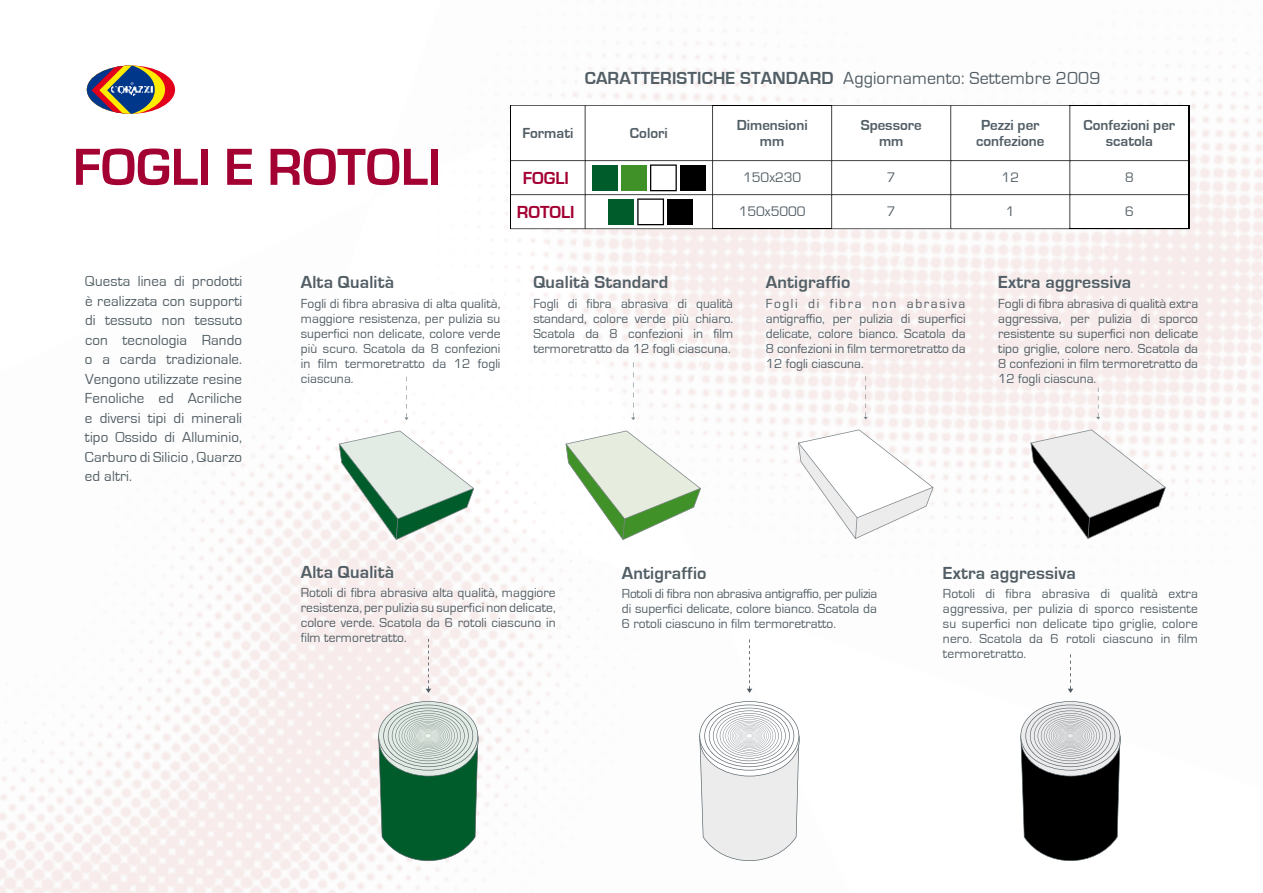
<style>
.page{position:relative;width:1263px;height:893px;background:#fff}
.page>*{position:absolute;margin:0;border:0;box-sizing:border-box;transform-origin:0 0}
.t1{font:700 54px "Eurostile";color:#a40133}
.t2{font:700 18px "Eurostile";letter-spacing:.01em;color:#525e65}
.t3{font:18px "Eurostile";letter-spacing:.01em;color:#525e65}
.t4{font:700 18px "Eurostile";color:#a40133}
.t5{font:15px/19.5px "Eurostile";letter-spacing:.01em;color:#525e65;text-align:justify}
.t6{font:700 15px/15.8px "Eurostile";color:#525e65;text-align:center}
.t7{font:14.25px "Eurostile";color:#525e65}
.t8{font:13.5px/15px "Eurostile";color:#525e65;text-align:justify}
.s1{font-weight:700}
</style>
<div class="page">
<img style="left:0;top:725px;width:67px;height:168px">
<img style="left:228px;top:852px;width:116px;height:41px">
<img style="left:458px;top:859px;width:88px;height:34px">
<img style="left:1099px;top:38px;width:163px;height:72px">
<img style="left:1072px;top:100px;width:40px;height:5px">
<img style="left:1115px;top:285px;width:148px;height:404px">
<img style="left:720px;top:100px;width:60px;height:4px">
<img style="left:1164px;top:453px;width:99px;height:236px">
<img style="left:1213px;top:621px;width:50px;height:68px">
<img style="left:661px;top:385px;width:19px;height:46px">
<img style="left:391px;top:172px;width:163px;height:378px">
<img style="left:285px;top:294px;width:108px;height:205px">
<img style="left:552px;top:344px;width:109px;height:103px">
<img style="left:552px;top:241px;width:56px;height:104px">
<img style="left:391px;top:172px;width:2px;height:122px">
<svg style="left:85px;top:64px;width:92px;height:52px"></svg>
<div style="left:87px;top:66px;width:88px;height:48px;background:#e2001a;border-radius:50%"></div>
<svg style="left:87px;top:66px;width:78px;height:48px"></svg>
<svg style="left:1030px;top:429px;width:136px;height:110px"></svg>
<svg style="left:565px;top:431px;width:136px;height:109px"></svg>
<svg style="left:339px;top:431px;width:135px;height:109px"></svg>
<svg style="left:798px;top:429px;width:135px;height:110px"></svg>
<svg style="left:1096px;top:388px;width:4px;height:32px"></svg>
<svg style="left:633px;top:362px;width:1px;height:35px"></svg>
<svg style="left:631px;top:403px;width:4px;height:17px"></svg>
<svg style="left:404px;top:377px;width:5px;height:43px"></svg>
<svg style="left:864px;top:376px;width:4px;height:44px"></svg>
<svg style="left:512px;top:106px;width:676px;height:90px"></svg>
<hr style="left:951px;top:106px;width:1px;height:54px;background:#000">
<hr style="left:950px;top:106px;width:1px;height:54px;background:#000">
<hr style="left:1070px;top:105px;width:119px;height:1px;background:#000">
<hr style="left:1070px;top:106px;width:1px;height:54px;background:#000">
<hr style="left:1069px;top:106px;width:1px;height:54px;background:#000">
<img style="left:1189px;top:107px;width:1px;height:121px">
<hr style="left:1188px;top:106px;width:1px;height:54px;background:#000">
<hr style="left:1070px;top:160px;width:119px;height:1px;background:#000">
<hr style="left:1070px;top:161px;width:1px;height:33px;background:#000">
<hr style="left:1188px;top:161px;width:1px;height:33px;background:#000">
<hr style="left:1070px;top:194px;width:119px;height:1px;background:#000">
<hr style="left:1070px;top:195px;width:1px;height:33px;background:#000">
<hr style="left:1188px;top:195px;width:1px;height:33px;background:#000">
<hr style="left:1070px;top:228px;width:119px;height:1px;background:#000">
<img style="left:510px;top:107px;width:1px;height:53px">
<hr style="left:511px;top:106px;width:1px;height:54px;background:#000">
<svg style="left:510px;top:105px;width:203px;height:2px"></svg>
<hr style="left:585px;top:106px;width:1px;height:54px;background:#000">
<hr style="left:713px;top:105px;width:119px;height:1px;background:#000">
<svg style="left:832px;top:105px;width:238px;height:1px"></svg>
<hr style="left:713px;top:106px;width:1px;height:54px;background:#000">
<hr style="left:712px;top:106px;width:1px;height:54px;background:#000">
<hr style="left:832px;top:106px;width:1px;height:54px;background:#000">
<hr style="left:831px;top:106px;width:1px;height:54px;background:#000">
<svg style="left:510px;top:160px;width:560px;height:70px"></svg>
<div style="left:668px;top:199px;width:25px;height:26px;background:#000"></div>
<svg style="left:378px;top:701px;width:100px;height:168px;background:#719f86"></svg>
<svg style="left:1020px;top:701px;width:101px;height:160px;background:#6e6e6f"></svg>
<svg style="left:699px;top:701px;width:100px;height:160px"></svg>
<svg style="left:426px;top:639px;width:5px;height:54px"></svg>
<svg style="left:1068px;top:654px;width:5px;height:39px"></svg>
<svg style="left:747px;top:639px;width:5px;height:54px"></svg>
<h1 class="t1" style="left:73px;top:148px;width:370px">FOGLI E ROTOLI</h1>
<h2 class="t3" style="left:585px;top:72px;width:517px"><span class="s1">CARATTERISTICHE STANDARD</span> Aggiornamento: Settembre 2009</h2>
<p class="t6" style="left:522px;top:127px;width:53px">Formati</p>
<p class="t6" style="left:630px;top:127px;width:39px">Colori</p>
<p class="t6" style="left:737px;top:119px;width:72px">Dimensioni mm</p>
<p class="t6" style="left:861px;top:119px;width:63px">Spessore mm</p>
<p class="t6" style="left:976px;top:119px;width:70px">Pezzi per confezione</p>
<p class="t6" style="left:1083px;top:119px;width:93px">Confezioni per scatola</p>
<h2 class="t4" style="left:523px;top:172px;width:48px">FOGLI</h2>
<p class="t7" style="left:743px;top:173px;width:60px">150x230</p>
<p class="t7" style="left:887px;top:173px;width:10px">7</p>
<p class="t7" style="left:1001px;top:173px;width:19px">12</p>
<p class="t7" style="left:1125px;top:173px;width:10px">8</p>
<h2 class="t4" style="left:517px;top:206px;width:59px">ROTOLI</h2>
<p class="t7" style="left:739px;top:207px;width:68px">150x5000</p>
<p class="t7" style="left:887px;top:207px;width:10px">7</p>
<p class="t7" style="left:1006px;top:207px;width:10px">1</p>
<p class="t7" style="left:1125px;top:207px;width:10px">6</p>
<p class="t5" style="left:85px;top:273px;width:159px">Questa linea di prodotti è realizzata con supporti di tessuto non tessuto con tecnologia Rando o a carda tradizionale.<br>Vengono utilizzate resine Fenoliche ed Acriliche e diversi tipi di minerali tipo Ossido di Alluminio, Carburo di Silicio , Quarzo ed altri.</p>
<h2 class="t2" style="left:301px;top:276px;width:95px">Alta Qualità</h2>
<p class="t8" style="left:301px;top:297px;width:201px">Fogli di fibra abrasiva di alta qualità, maggiore resistenza, per pulizia su superfici non delicate, colore verde più scuro. Scatola da 8 confezioni in film termoretratto da 12 fogli ciascuna.</p>
<h2 class="t2" style="left:533px;top:276px;width:136px">Qualità Standard</h2>
<p class="t8" style="left:533px;top:297px;width:201px">Fogli di fibra abrasiva di qualità standard, colore verde più chiaro.<br>Scatola da 8 confezioni in film termoretratto da 12 fogli ciascuna.</p>
<h2 class="t2" style="left:766px;top:276px;width:86px">Antigraffio</h2>
<p class="t8" style="left:766px;top:297px;width:201px">Fogli di fibra non abrasiva antigraffio, per pulizia di superfici delicate, colore bianco. Scatola da 8 confezioni in film termoretratto da 12 fogli ciascuna.</p>
<h2 class="t2" style="left:998px;top:276px;width:134px">Extra aggressiva</h2>
<p class="t8" style="left:998px;top:297px;width:201px">Fogli di fibra abrasiva di qualità extra aggressiva, per pulizia di sporco resistente su superfici non delicate tipo griglie, colore nero. Scatola da 8 confezioni in film termoretratto da 12 fogli ciascuna.</p>
<h2 class="t2" style="left:301px;top:565px;width:95px">Alta Qualità</h2>
<p class="t8" style="left:301px;top:586px;width:256px">Rotoli di fibra abrasiva alta qualità, maggiore resistenza, per pulizia su superfici non delicate, colore verde. Scatola da 6 rotoli ciascuno in film termoretratto.</p>
<h2 class="t2" style="left:622px;top:566px;width:86px">Antigraffio</h2>
<p class="t8" style="left:622px;top:587px;width:257px">Rotoli di fibra non abrasiva antigraffio, per pulizia di superfici delicate, colore bianco. Scatola da 6 rotoli ciascuno in film termoretratto.</p>
<h2 class="t2" style="left:943px;top:566px;width:134px">Extra aggressiva</h2>
<p class="t8" style="left:943px;top:587px;width:256px">Rotoli di fibra abrasiva di qualità extra aggressiva, per pulizia di sporco resistente su superfici non delicate tipo griglie, colore nero. Scatola da 6 rotoli ciascuno in film termoretratto.</p>
</div>
